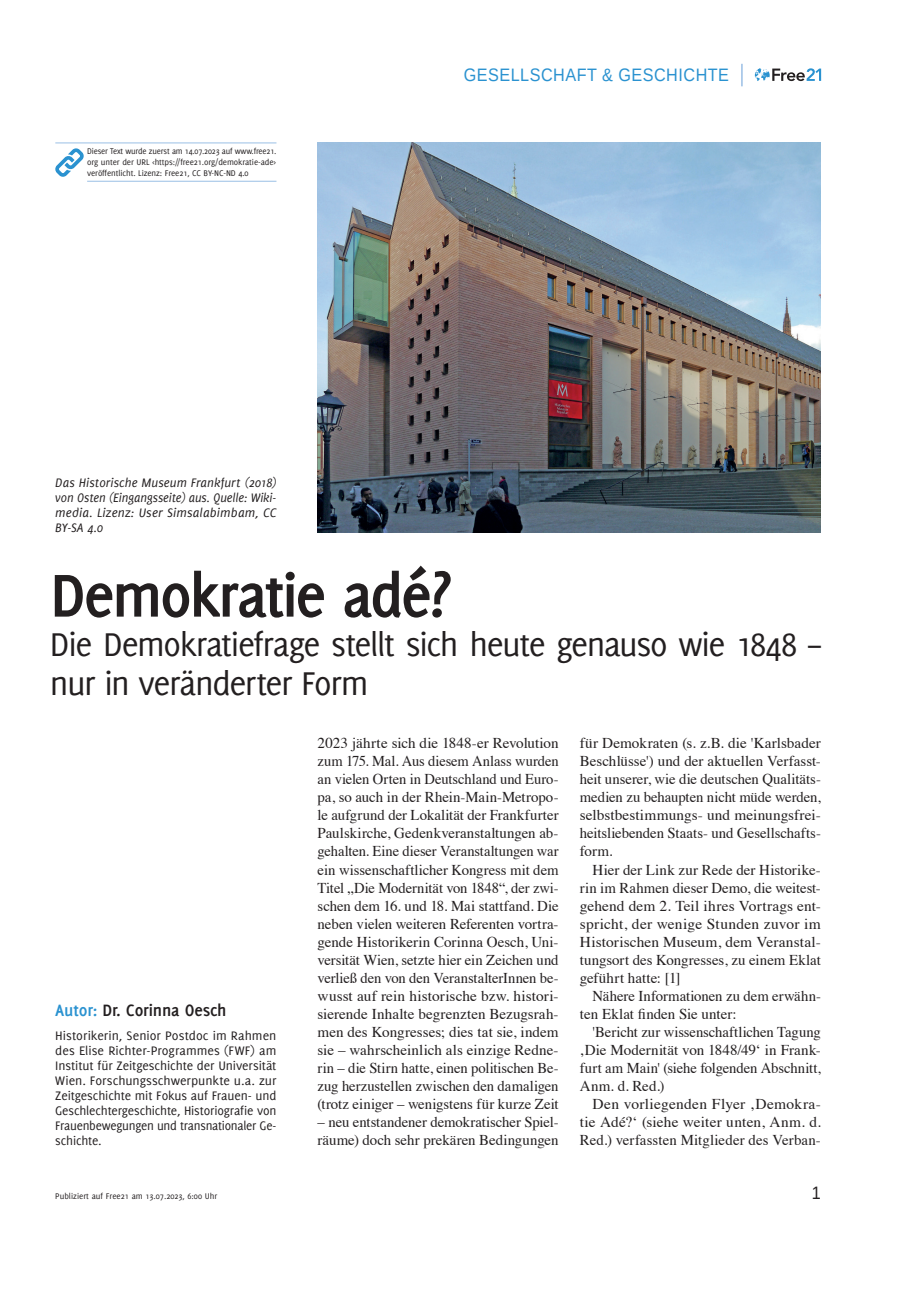
<style>
.page{position:relative;width:906px;height:1289px;background:#fff}
.page>*{position:absolute;margin:0;border:0;box-sizing:border-box;transform-origin:0 0}
.t1{font:700 66px "Delicious";letter-spacing:-.045em;color:#231f20}
.t2{font:36px/39px "Delicious";letter-spacing:-.04em;color:#231f20}
.t3{font:18px "Liberation Sans";letter-spacing:.03em;color:#2a92d0;scale:.9 1}
.t4{font:700 18px "Delicious";letter-spacing:-.01em;color:#231f20}
.t5{font:18px "Liberation Sans";color:#231f20;scale:.9 1}
.t6{font:15px/18px "Times";color:#231f20;text-align:justify}
.t7{font:13.5px/15px "Delicious";letter-spacing:-.02em;color:#231f20;text-align:justify}
.t8{font:italic 13.5px/15px "Delicious";letter-spacing:.01em;color:#231f20;text-align:justify}
.t9{font:9px/10.8px "Delicious";letter-spacing:-.01em;color:#231f20;text-align:justify}
.s1{color:#2a92d0}
</style>
<div class="page">
<svg style="left:755px;top:68px;width:66px;height:13px"></svg>
<svg style="left:741px;top:64px;width:1px;height:22px"></svg>
<img style="left:317px;top:142px;width:504px;height:390px">
<hr style="left:55px;top:142px;width:221px;height:1px;background:#9abfe5">
<hr style="left:87px;top:181px;width:189px;height:1px;background:#9abfe5">
<svg style="left:55px;top:148px;width:29px;height:29px"></svg>
<p class="t9" style="left:87px;top:145px;width:191px">Dieser Text wurde zuerst am 14.07.2023 auf www.free21. org unter der URL &lt;https://free21.org/demokratie-ade&gt; veröffentlicht. Lizenz: Free21, CC BY-NC-ND 4.0</p>
<p class="t8" style="left:55px;top:475px;width:223px">Das Historische Museum Frankfurt (2018) von Osten (Eingangsseite) aus. Quelle: Wiki&shy;media. Lizenz: User Simsalabimbam, CC BY-SA 4.0</p>
<p class="t3" style="left:464px;top:63px;width:296px">GESELLSCHAFT &amp; GESCHICHTE</p>
<h1 class="t1" style="left:50px;top:557px;width:403px">Demokratie adé?</h1>
<h2 class="t2" style="left:50px;top:624px;width:772px">Die Demokratiefrage stellt sich heute genauso wie 1848 – nur in veränderter Form</h2>
<p class="t4" style="left:55px;top:999px;width:173px"><span class="s1">Autor:</span> Dr. Corinna Oesch</p>
<p class="t7" style="left:55px;top:1027px;width:223px">Historikerin, Senior Postdoc im Rahmen des Elise Richter-Programmes (FWF) am Institut für Zeitgeschichte der Universität Wien. Forschungsschwerpunkte u.a. zur Zeitgeschichte mit Fokus auf Frauen- und Geschlechtergeschichte, Historiografie von Frauenbewegungen und transnationaler Ge&shy;schichte.</p>
<p class="t6" style="left:317px;top:733px;width:242px">2023 jährte sich die 1848-er Revolution zum 175. Mal. Aus diesem Anlass wurden an vielen Orten in Deutschland und Euro&shy;pa, so auch in der Rhein-Main-Metropo&shy;le aufgrund der Lokalität der Frankfurter Paulskirche, Gedenkveranstaltungen ab&shy;gehalten. Eine dieser Veranstaltungen war ein wissenschaftlicher Kongress mit dem Titel „Die Modernität von 1848“, der zwi&shy;schen dem 16. und 18. Mai stattfand. Die neben vielen weiteren Referenten vortra&shy;gende Historikerin Corinna Oesch, Uni&shy;versität Wien, setzte hier ein Zeichen und verließ den von den VeranstalterInnen be&shy;wusst auf rein historische bzw. histori&shy;sierende Inhalte begrenzten Bezugsrah&shy;men des Kongresses; dies tat sie, indem sie – wahrscheinlich als einzige Redne&shy;rin – die Stirn hatte, einen politischen Be&shy;zug herzustellen zwischen den damaligen (trotz einiger – wenigstens für kurze Zeit</p>
<p class="t6" style="left:317px;top:1111px;width:242px">– neu entstandener demokratischer Spiel&shy;räume) doch sehr prekären Bedingungen</p>
<p class="t6" style="left:580px;top:733px;width:242px">für Demokraten (s. z.B. die 'Karlsbader Beschlüsse') und der aktuellen Verfasst&shy;heit unserer, wie die deutschen Qualitäts&shy;medien zu behaupten nicht müde werden, selbstbestimmungs- und meinungsfrei&shy;heitsliebenden Staats- und Gesellschafts&shy;form.</p>
<p class="t6" style="left:580px;top:859px;width:242px;text-indent:13px">Hier der Link zur Rede der Historike&shy;rin im Rahmen dieser Demo, die weitest&shy;gehend dem 2. Teil ihres Vortrags ent&shy;spricht, der wenige Stunden zuvor im Historischen Museum, dem Veranstal&shy;tungsort des Kongresses, zu einem Eklat geführt hatte: [1]</p>
<p class="t6" style="left:580px;top:985px;width:242px;text-indent:13px">Nähere Informationen zu dem erwähn&shy;ten Eklat finden Sie unter:</p>
<p class="t6" style="left:580px;top:1021px;width:242px;text-indent:13px">'Bericht zur wissenschaftlichen Tagung ‚Die Modernität von 1848/49‘ in Frank&shy;furt am Main' (siehe folgenden Abschnitt, Anm. d. Red.)</p>
<p class="t6" style="left:580px;top:1093px;width:242px;text-indent:13px">Den vorliegenden Flyer ‚Demokra&shy;tie Adé?‘ (siehe weiter unten, Anm. d.<br>Red.) verfassten Mitglieder des Verban-</p>
<p class="t9" style="left:55px;top:1190px;width:163px">Publiziert auf Free21 am 13.07.2023, 6:00 Uhr</p>
<p class="t5" style="left:812px;top:1181px;width:12px">1</p>
</div>
